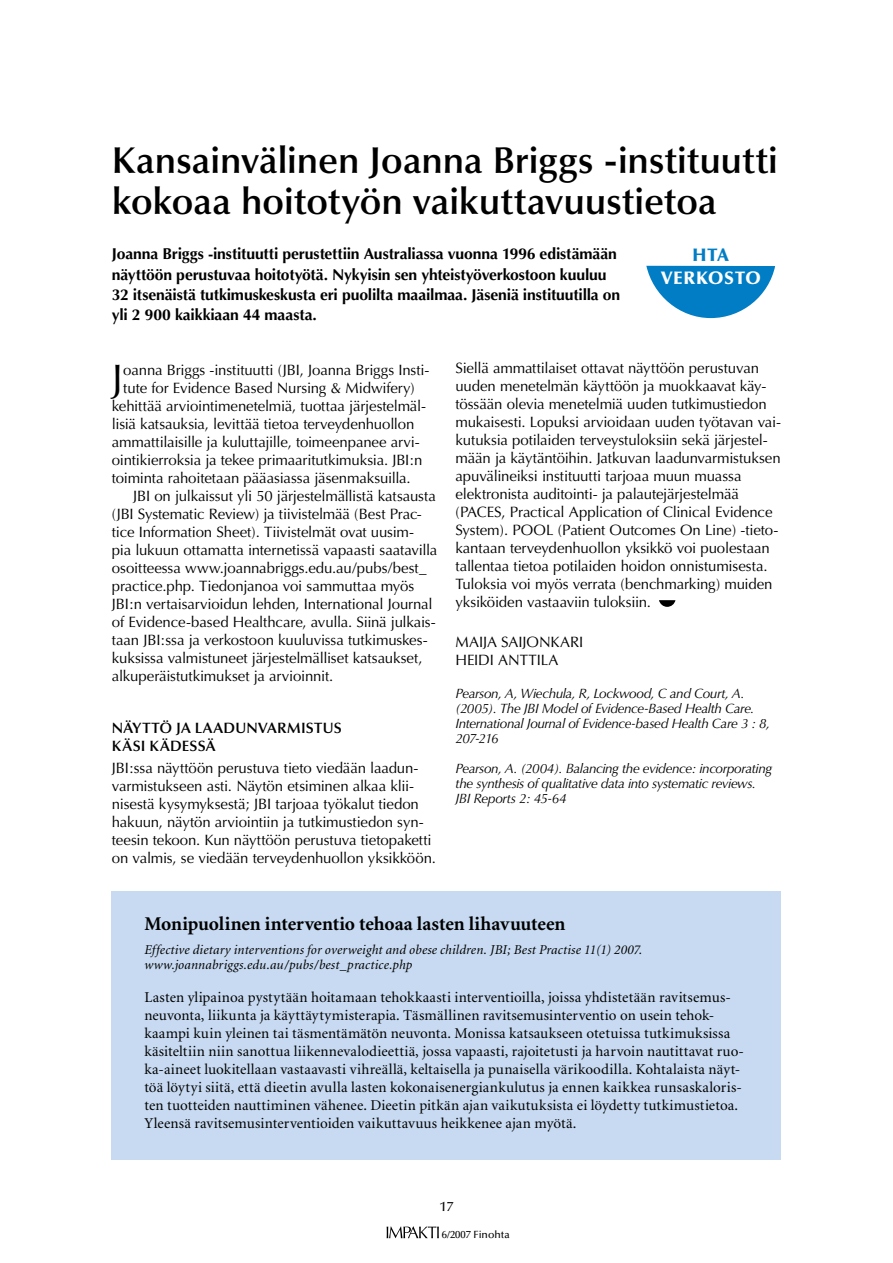
<style>
.page{position:relative;width:893px;height:1263px;background:#fff}
.page>*{position:absolute;margin:0;border:0;box-sizing:border-box;transform-origin:0 0}
.t1{font:41.25px "Optima";color:#000}
.t2{font:600 37.5px/40.5px "Optima";letter-spacing:-.005em;color:#000}
.t3{font:700 19.5px "Minion";color:#000}
.t4{font:900 18px "Optima";letter-spacing:.04em;color:#fff}
.t5{font:900 18px "Optima";color:#007dc5}
.t6{font:700 15.75px/20.2px "Optima";letter-spacing:-.01em;color:#000}
.t7{font:15px/18px "Optima";letter-spacing:-.01em;color:#000}
.t8{font:15px/18px "Minion";letter-spacing:.01em;color:#000}
.t9{font:600 15px/18px "Optima";letter-spacing:.015em;color:#000}
.t10{font:italic 13.5px/15px "Optima";letter-spacing:-.03em;color:#000}
.t11{font:italic 13.5px/15px "Minion";letter-spacing:.01em;color:#000}
.t12{font:500 13.5px "Optima";color:#000}
.t13{font:500 10.5px "Optima";color:#000}
</style>
<div class="page">
<svg style="left:387px;top:1226px;width:52px;height:12px"></svg>
<div style="left:112px;top:891px;width:669px;height:269px;background:#c7daf1"></div>
<svg style="left:659px;top:600px;width:16px;height:7px"></svg>
<svg style="left:646px;top:266px;width:129px;height:52px"></svg>
<h2 class="t2" style="left:112px;top:141px;width:668px">Kansainvälinen Joanna Briggs -instituutti kokoaa hoitotyön vaikuttavuustietoa</h2>
<p class="t6" style="left:112px;top:244px;width:510px">Joanna Briggs -instituutti perustettiin Australiassa vuonna 1996 edistämään näyttöön perustuvaa hoitotyötä. Nykyisin sen yhteistyöverkostoon kuuluu 32 itsenäistä tutkimuskeskusta eri puolilta maailmaa. Jäseniä instituutilla on yli 2 900 kaikkiaan 44 maasta.</p>
<p class="t5" style="left:693px;top:245px;width:38px">HTA</p>
<p class="t4" style="left:661px;top:268px;width:102px">VERKOSTO</p>
<h1 class="t1" style="left:112px;top:355px;width:13px">J</h1>
<p class="t7" style="left:123px;top:361px;width:308px">oanna Briggs -instituutti (JBI, Joanna Briggs Insti-</p>
<p class="t7" style="left:123px;top:379px;width:293px">tute for Evidence Based Nursing &amp; Midwifery)</p>
<p class="t7" style="left:112px;top:397px;width:316px">kehittää arviointimenetelmiä, tuottaa järjestelmäl-</p>
<p class="t7" style="left:112px;top:415px;width:304px">lisiä katsauksia, levittää tietoa terveydenhuollon</p>
<p class="t7" style="left:112px;top:433px;width:310px">ammattilaisille ja kuluttajille, toimeenpanee arvi-</p>
<p class="t7" style="left:112px;top:451px;width:312px">ointikierroksia ja tekee primaaritutkimuksia. JBI:n</p>
<p class="t7" style="left:112px;top:469px;width:300px">toiminta rahoitetaan pääasiassa jäsenmaksuilla.</p>
<p class="t7" style="left:133px;top:487px;width:304px">JBI on julkaissut yli 50 järjestelmällistä katsausta</p>
<p class="t7" style="left:112px;top:505px;width:312px">(JBI Systematic Review) ja tiivistelmää (Best Prac-</p>
<p class="t7" style="left:112px;top:523px;width:304px">tice Information Sheet). Tiivistelmät ovat uusim-</p>
<p class="t7" style="left:112px;top:541px;width:327px">pia lukuun ottamatta internetissä vapaasti saatavilla</p>
<p class="t7" style="left:112px;top:559px;width:316px">osoitteessa www.joannabriggs.edu.au/pubs/best_</p>
<p class="t7" style="left:112px;top:577px;width:304px">practice.php. Tiedonjanoa voi sammuttaa myös</p>
<p class="t7" style="left:112px;top:595px;width:322px">JBI:n vertaisarvioidun lehden, International Journal</p>
<p class="t7" style="left:112px;top:613px;width:325px">of Evidence-based Healthcare, avulla. Siinä julkais-</p>
<p class="t7" style="left:112px;top:631px;width:317px">taan JBI:ssa ja verkostoon kuuluvissa tutkimuskes-</p>
<p class="t7" style="left:112px;top:649px;width:312px">kuksissa valmistuneet järjestelmälliset katsaukset,</p>
<p class="t7" style="left:112px;top:667px;width:223px">alkuperäistutkimukset ja arvioinnit.</p>
<p class="t9" style="left:112px;top:719px;width:232px">NÄYTTÖ JA LAADUNVARMISTUS<br>KÄSI KÄDESSÄ</p>
<p class="t7" style="left:112px;top:759px;width:326px">JBI:ssa näyttöön perustuva tieto viedään laadun&shy;varmistukseen asti. Näytön etsiminen alkaa klii&shy;nisestä kysymyksestä; JBI tarjoaa työkalut tiedon hakuun, näytön arviointiin ja tutkimustiedon syn&shy;teesin tekoon. Kun näyttöön perustuva tietopaketti on valmis, se viedään terveydenhuollon yksikköön.</p>
<p class="t7" style="left:455px;top:359px;width:327px">Siellä ammattilaiset ottavat näyttöön perustuvan uuden menetelmän käyttöön ja muokkaavat käy&shy;tössään olevia menetelmiä uuden tutkimustiedon mukaisesti. Lopuksi arvioidaan uuden työtavan vai&shy;kutuksia potilaiden terveystuloksiin sekä järjestel&shy;mään ja käytäntöihin. Jatkuvan laadunvarmistuksen apuvälineiksi instituutti tarjoaa muun muassa elektronista auditointi- ja palautejärjestelmää (PACES, Practical Application of Clinical Evidence System). POOL (Patient Outcomes On Line) -tieto&shy;kantaan terveydenhuollon yksikkö voi puolestaan tallentaa tietoa potilaiden hoidon onnistumisesta.<br>Tuloksia voi myös verrata (benchmarking) muiden yksiköiden vastaaviin tuloksiin.</p>
<p class="t7" style="left:455px;top:633px;width:129px">MAIJA SAIJONKARI<br>HEIDI ANTTILA</p>
<p class="t10" style="left:455px;top:686px;width:316px">Pearson, A, Wiechula, R, Lockwood, C and Court, A. (2005). The JBI Model of Evidence-Based Health Care.<br>International Journal of Evidence-based Health Care 3 : 8, 207-216</p>
<p class="t10" style="left:455px;top:761px;width:318px">Pearson, A. (2004). Balancing the evidence: incorporating the synthesis of qualitative data into systematic reviews.<br>JBI Reports 2: 45-64</p>
<h3 class="t3" style="left:144px;top:914px;width:423px">Monipuolinen interventio tehoaa lasten lihavuuteen</h3>
<p class="t11" style="left:144px;top:942px;width:499px">Effective dietary interventions for overweight and obese children. JBI; Best Practise 11(1) 2007. www.joannabriggs.edu.au/pubs/best_practice.php</p>
<p class="t8" style="left:144px;top:989px;width:601px">Lasten ylipainoa pystytään hoitamaan tehokkaasti interventioilla, joissa yhdistetään ravitsemus&shy;neuvonta, liikunta ja käyttäytymisterapia. Täsmällinen ravitsemusinterventio on usein tehok&shy;kaampi kuin yleinen tai täsmentämätön neuvonta. Monissa katsaukseen otetuissa tutkimuksissa käsiteltiin niin sanottua liikennevalodieettiä, jossa vapaasti, rajoitetusti ja harvoin nautittavat ruo&shy;ka-aineet luokitellaan vastaavasti vihreällä, keltaisella ja punaisella värikoodilla. Kohtalaista näyt&shy;töä löytyi siitä, että dieetin avulla lasten kokonaisenergiankulutus ja ennen kaikkea runsaskaloris&shy;ten tuotteiden nauttiminen vähenee. Dieetin pitkän ajan vaikutuksista ei löydetty tutkimustietoa.<br>Yleensä ravitsemusinterventioiden vaikuttavuus heikkenee ajan myötä.</p>
<p class="t12" style="left:440px;top:1199px;width:15px">17</p>
<p class="t13" style="left:442px;top:1229px;width:69px">6/2007 Finohta</p>
</div>
